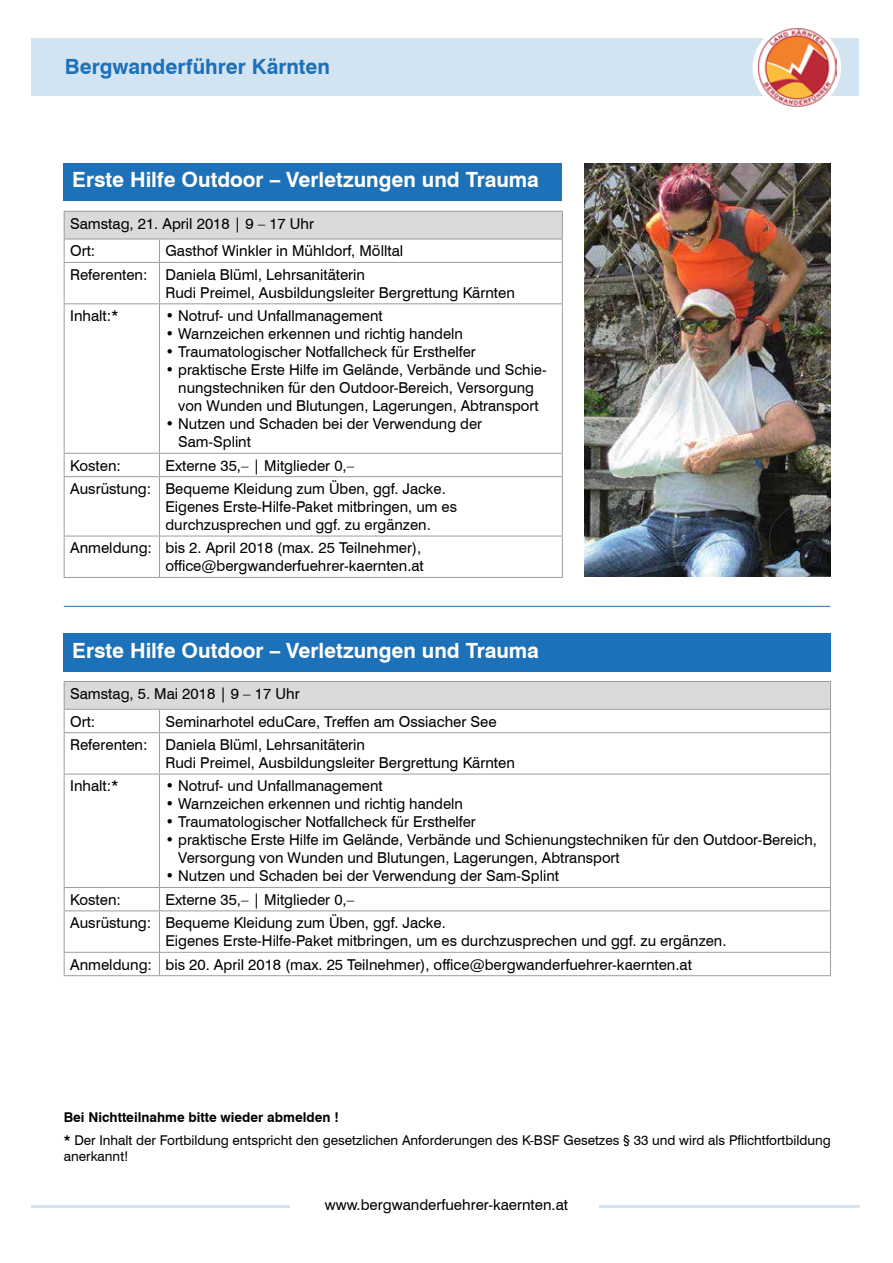
<style>
.page{position:relative;width:893px;height:1263px;background:#fff}
.page>*{position:absolute;margin:0;border:0;box-sizing:border-box;transform-origin:0 0}
.t1{font:700 21px "Swiss 721 BT";color:#fff}
.t2{font:700 21px "Swiss 721 BT";color:#1d71b8}
.t3{font:15px/18px "Swiss 721 BT";color:#000}
.t4{font:13.5px/16.2px "Swiss 721 BT";color:#000}
.t5{font:700 13.5px "Swiss 721 BT";color:#000}
.s1{font-weight:700}
</style>
<div class="page">
<div style="left:32px;top:38px;width:827px;height:58px;background:#d2e3f1"></div>
<hr style="left:32px;top:1205px;width:258px;height:3px;background:#1d71b8">
<hr style="left:600px;top:1205px;width:260px;height:3px;background:#1d71b8">
<div style="left:64px;top:163px;width:498px;height:38px;background:#1d71b8"></div>
<div style="left:64px;top:633px;width:767px;height:38px;background:#1d71b8"></div>
<div style="left:64px;top:211px;width:498px;height:28px;background:#dadada"></div>
<hr style="left:64px;top:211px;width:95px;height:1px;background:#9d9d9c">
<hr style="left:159px;top:211px;width:404px;height:1px;background:#9d9d9c">
<hr style="left:64px;top:239px;width:95px;height:1px;background:#9d9d9c">
<svg style="left:64px;top:212px;width:1px;height:50px"></svg>
<hr style="left:159px;top:239px;width:404px;height:1px;background:#9d9d9c">
<svg style="left:159px;top:239px;width:1px;height:23px"></svg>
<svg style="left:562px;top:212px;width:1px;height:50px"></svg>
<hr style="left:64px;top:262px;width:95px;height:1px;background:#9d9d9c">
<hr style="left:64px;top:263px;width:1px;height:40px;background:#9d9d9c">
<hr style="left:159px;top:262px;width:404px;height:1px;background:#9d9d9c">
<hr style="left:159px;top:263px;width:1px;height:40px;background:#9d9d9c">
<hr style="left:562px;top:263px;width:1px;height:40px;background:#9d9d9c">
<hr style="left:64px;top:303px;width:95px;height:1px;background:#9d9d9c">
<hr style="left:64px;top:304px;width:1px;height:149px;background:#9d9d9c">
<hr style="left:159px;top:303px;width:404px;height:1px;background:#9d9d9c">
<hr style="left:159px;top:304px;width:1px;height:149px;background:#9d9d9c">
<hr style="left:562px;top:304px;width:1px;height:149px;background:#9d9d9c">
<hr style="left:64px;top:453px;width:95px;height:1px;background:#9d9d9c">
<svg style="left:64px;top:454px;width:1px;height:22px"></svg>
<hr style="left:159px;top:453px;width:404px;height:1px;background:#9d9d9c">
<svg style="left:159px;top:454px;width:1px;height:22px"></svg>
<svg style="left:562px;top:454px;width:1px;height:22px"></svg>
<hr style="left:64px;top:476px;width:95px;height:1px;background:#9d9d9c">
<hr style="left:64px;top:477px;width:1px;height:59px;background:#9d9d9c">
<hr style="left:159px;top:476px;width:404px;height:1px;background:#9d9d9c">
<hr style="left:159px;top:477px;width:1px;height:59px;background:#9d9d9c">
<hr style="left:562px;top:477px;width:1px;height:59px;background:#9d9d9c">
<hr style="left:64px;top:536px;width:95px;height:1px;background:#9d9d9c">
<hr style="left:64px;top:536px;width:1px;height:41px;background:#9d9d9c">
<hr style="left:159px;top:536px;width:404px;height:1px;background:#9d9d9c">
<hr style="left:159px;top:536px;width:1px;height:41px;background:#9d9d9c">
<hr style="left:562px;top:536px;width:1px;height:41px;background:#9d9d9c">
<hr style="left:64px;top:577px;width:95px;height:1px;background:#9d9d9c">
<hr style="left:159px;top:577px;width:404px;height:1px;background:#9d9d9c">
<div style="left:64px;top:681px;width:766px;height:28px;background:#dadada"></div>
<hr style="left:64px;top:681px;width:95px;height:1px;background:#9d9d9c">
<hr style="left:159px;top:681px;width:672px;height:1px;background:#9d9d9c">
<hr style="left:64px;top:709px;width:95px;height:1px;background:#9d9d9c">
<svg style="left:64px;top:682px;width:1px;height:50px"></svg>
<hr style="left:159px;top:709px;width:672px;height:1px;background:#9d9d9c">
<svg style="left:159px;top:710px;width:1px;height:22px"></svg>
<svg style="left:830px;top:682px;width:1px;height:50px"></svg>
<hr style="left:64px;top:732px;width:95px;height:1px;background:#9d9d9c">
<hr style="left:64px;top:733px;width:1px;height:41px;background:#9d9d9c">
<hr style="left:159px;top:732px;width:672px;height:1px;background:#9d9d9c">
<hr style="left:159px;top:733px;width:1px;height:41px;background:#9d9d9c">
<hr style="left:830px;top:733px;width:1px;height:41px;background:#9d9d9c">
<hr style="left:64px;top:774px;width:95px;height:1px;background:#9d9d9c">
<hr style="left:64px;top:774px;width:1px;height:113px;background:#9d9d9c">
<hr style="left:159px;top:774px;width:672px;height:1px;background:#9d9d9c">
<hr style="left:159px;top:774px;width:1px;height:113px;background:#9d9d9c">
<hr style="left:830px;top:774px;width:1px;height:113px;background:#9d9d9c">
<hr style="left:64px;top:887px;width:95px;height:1px;background:#9d9d9c">
<svg style="left:64px;top:888px;width:1px;height:22px"></svg>
<hr style="left:159px;top:887px;width:672px;height:1px;background:#9d9d9c">
<svg style="left:159px;top:888px;width:1px;height:22px"></svg>
<svg style="left:830px;top:888px;width:1px;height:22px"></svg>
<hr style="left:64px;top:910px;width:95px;height:1px;background:#9d9d9c">
<hr style="left:64px;top:911px;width:1px;height:41px;background:#9d9d9c">
<hr style="left:159px;top:910px;width:672px;height:1px;background:#9d9d9c">
<hr style="left:159px;top:911px;width:1px;height:41px;background:#9d9d9c">
<hr style="left:830px;top:911px;width:1px;height:41px;background:#9d9d9c">
<hr style="left:64px;top:952px;width:95px;height:1px;background:#9d9d9c">
<svg style="left:64px;top:953px;width:1px;height:22px"></svg>
<hr style="left:159px;top:952px;width:672px;height:1px;background:#9d9d9c">
<svg style="left:159px;top:953px;width:1px;height:22px"></svg>
<svg style="left:830px;top:953px;width:1px;height:22px"></svg>
<hr style="left:64px;top:975px;width:95px;height:1px;background:#9d9d9c">
<hr style="left:159px;top:975px;width:672px;height:1px;background:#9d9d9c">
<img style="left:585px;top:163px;width:246px;height:414px">
<hr style="left:64px;top:606px;width:766px;height:1px;background:#1d71b8">
<svg style="left:753px;top:47px;width:88px;height:60px"></svg>
<img style="left:757px;top:28px;width:79px;height:78px">
<h1 class="t2" style="left:65px;top:54px;width:267px">Bergwanderführer Kärnten</h1>
<h1 class="t1" style="left:72px;top:167px;width:468px">Erste Hilfe Outdoor – Verletzungen und Trauma</h1>
<p class="t3" style="left:70px;top:209px;width:245px;line-height:27.8px">Samstag, 21. April 2018 | 9 – 17 Uhr<br>Ort:</p>
<p class="t3" style="left:70px;top:239px;width:335px;line-height:23.4px;text-indent:95px">Gasthof Winkler in Mühldorf, Mölltal<br>Referenten: Daniela Blüml, Lehrsanitäterin</p>
<p class="t3" style="left:165px;top:283px;width:351px">Rudi Preimel, Ausbildungsleiter Bergrettung Kärnten</p>
<p class="t3" style="left:70px;top:307px;width:50px">Inhalt:*</p>
<p class="t3" style="left:165px;top:307px;width:219px">• Notruf- und Unfallmanagement</p>
<p class="t3" style="left:165px;top:325px;width:299px">• Warnzeichen erkennen und richtig handeln</p>
<p class="t3" style="left:165px;top:343px;width:312px">• Traumatologischer Notfallcheck für Ersthelfer</p>
<p class="t3" style="left:165px;top:361px;width:383px;text-align:center">• praktische Erste Hilfe im Gelände, Verbände und Schie&shy;nungstechniken für den Outdoor-Bereich, Versorgung von Wunden und Blutungen, Lagerungen, Abtransport</p>
<p class="t3" style="left:178px;top:415px;width:305px;text-indent:-13px">• Nutzen und Schaden bei der Verwendung der<br>Sam-Splint</p>
<p class="t3" style="left:70px;top:456px;width:52px">Kosten:</p>
<p class="t3" style="left:70px;top:453px;width:377px;line-height:23.4px;text-align:center">Externe 35,– | Mitglieder 0,–<br>Ausrüstung: Bequeme Kleidung zum Üben, ggf. Jacke.</p>
<p class="t3" style="left:165px;top:498px;width:293px">Eigenes Erste-Hilfe-Paket mitbringen, um es durchzusprechen und ggf. zu ergänzen.</p>
<p class="t3" style="left:70px;top:539px;width:355px;text-align:right">Anmeldung: bis 2. April 2018 (max. 25 Teilnehmer), office@bergwanderfuehrer-kaernten.at</p>
<h1 class="t1" style="left:72px;top:637px;width:468px">Erste Hilfe Outdoor – Verletzungen und Trauma</h1>
<p class="t3" style="left:70px;top:679px;width:231px;line-height:27.8px">Samstag, 5. Mai 2018 | 9 – 17 Uhr<br>Ort:</p>
<p class="t3" style="left:70px;top:709px;width:428px;line-height:23.4px;text-indent:95px">Seminarhotel eduCare, Treffen am Ossiacher See<br>Referenten: Daniela Blüml, Lehrsanitäterin</p>
<p class="t3" style="left:165px;top:754px;width:351px">Rudi Preimel, Ausbildungsleiter Bergrettung Kärnten</p>
<p class="t3" style="left:70px;top:777px;width:50px">Inhalt:*</p>
<p class="t3" style="left:165px;top:777px;width:219px">• Notruf- und Unfallmanagement</p>
<p class="t3" style="left:165px;top:795px;width:299px">• Warnzeichen erkennen und richtig handeln</p>
<p class="t3" style="left:165px;top:813px;width:312px">• Traumatologischer Notfallcheck für Ersthelfer</p>
<p class="t3" style="left:178px;top:831px;width:640px;text-indent:-13px">• praktische Erste Hilfe im Gelände, Verbände und Schienungstechniken für den Outdoor-Bereich,<br>Versorgung von Wunden und Blutungen, Lagerungen, Abtransport</p>
<p class="t3" style="left:165px;top:867px;width:395px">• Nutzen und Schaden bei der Verwendung der Sam-Splint</p>
<p class="t3" style="left:70px;top:890px;width:52px">Kosten:</p>
<p class="t3" style="left:70px;top:888px;width:377px;line-height:23.4px;text-align:center">Externe 35,– | Mitglieder 0,–<br>Ausrüstung: Bequeme Kleidung zum Üben, ggf. Jacke.</p>
<p class="t3" style="left:70px;top:929px;width:658px;line-height:23.4px;text-indent:95px">Eigenes Erste-Hilfe-Paket mitbringen, um es durchzusprechen und ggf. zu ergänzen.<br>Anmeldung: bis 20. April 2018 (max. 25 Teilnehmer), office@bergwanderfuehrer-kaernten.at</p>
<p class="t5" style="left:64px;top:1109px;width:276px">Bei Nichtteilnahme bitte wieder abmelden !</p>
<p class="t4" style="left:64px;top:1131px;width:769px"><span class="s1">*</span> Der Inhalt der Fortbildung entspricht den gesetzlichen Anforderungen des K-BSF Gesetzes § 33 und wird als Pflichtfortbildung anerkannt!</p>
<p class="t3" style="left:325px;top:1195px;width:245px">www.bergwanderfuehrer-kaernten.at</p>
</div>
